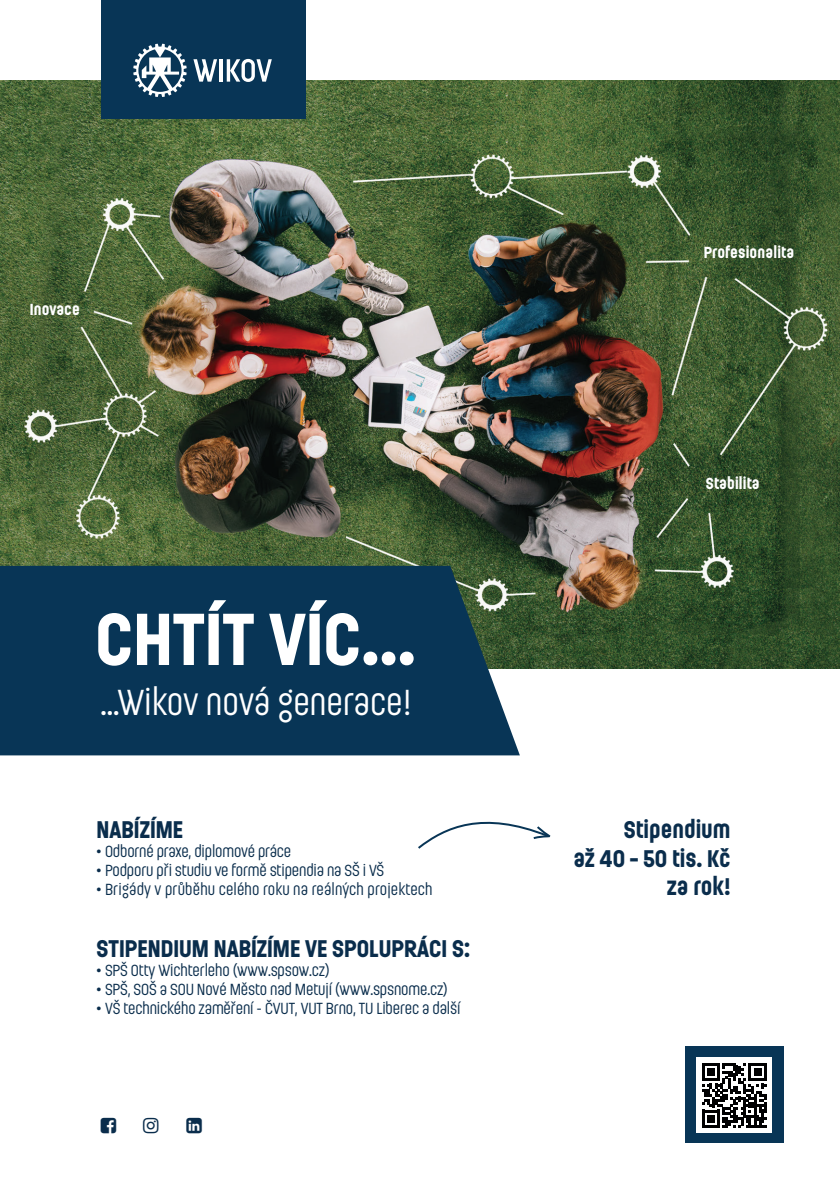
<style>
.page{position:relative;width:840px;height:1191px;background:#fff}
.page>*{position:absolute;margin:0;border:0;box-sizing:border-box;transform-origin:0 0}
.t1{font:700 73.2px "Ladislav W";color:#fff}
.t2{font:36px "Ladislav W";color:#fff}
.t3{font:700 24px/28.8px "Ladislav W";color:#0a2d4c;text-align:right}
.t4{font:16px "Ladislav W";letter-spacing:-.01em;color:#0a2d4c}
.t5{font:16px "Ladislav W";letter-spacing:.01em;color:#0a2d4c}
.t6{font:700 16px "Ladislav W";letter-spacing:.01em;color:#fff}
</style>
<div class="page">
<img style="left:0;top:80px;width:839px;height:588px">
<div style="left:101px;top:0;width:204px;height:118px;background:#083556"></div>
<svg style="left:133px;top:44px;width:53px;height:53px"></svg>
<svg style="left:193px;top:59px;width:24px;height:23px"></svg>
<hr style="left:219px;top:59px;width:3px;height:23px;background:#fff">
<svg style="left:226px;top:59px;width:46px;height:23px"></svg>
<div style="left:0;top:566px;width:519px;height:189px;background:#083556"></div>
<div style="left:684px;top:1046px;width:98px;height:96px;background:#083556"></div>
<div style="left:696px;top:1057px;width:75px;height:75px;background:#fff"></div>
<svg style="left:702px;top:1063px;width:64px;height:65px"></svg>
<svg style="left:418px;top:821px;width:133px;height:28px"></svg>
<p class="t6" style="left:30px;top:299px;width:52px">Inovace</p>
<h1 class="t1" style="left:95px;top:594px;width:322px">CHTÍT VÍC...</h1>
<h2 class="t2" style="left:100px;top:680px;width:313px">...Wikov nová generace!</h2>
<h3 class="t3" style="left:96px;top:814px;width:88px">NABÍZÍME</h3>
<p class="t4" style="left:96px;top:841px;width:196px">• Odborné praxe, diplomové práce</p>
<p class="t4" style="left:96px;top:860px;width:289px">• Podporu při studiu ve formě stipendia na SŠ i VŠ</p>
<p class="t5" style="left:96px;top:880px;width:337px">• Brigády v průběhu celého roku na reálných projektech</p>
<h3 class="t3" style="left:96px;top:933px;width:375px">STIPENDIUM NABÍZÍME VE SPOLUPRÁCI S:</h3>
<p class="t4" style="left:96px;top:960px;width:234px">• SPŠ Otty Wichterleho (www.spsow.cz)</p>
<p class="t4" style="left:96px;top:979px;width:352px">• SPŠ, SOŠ a SOU Nové Město nad Metují (www.spsnome.cz)</p>
<p class="t4" style="left:96px;top:998px;width:365px">• VŠ technického zaměření - ČVUT, VUT Brno, TU Liberec a další</p>
<p class="t6" style="left:703px;top:242px;width:92px">Profesionalita</p>
<p class="t6" style="left:705px;top:473px;width:55px">Stabilita</p>
<h3 class="t3" style="left:573px;top:814px;width:159px">Stipendium<br>až 40 - 50 tis. Kč za rok!</h3>
</div>
